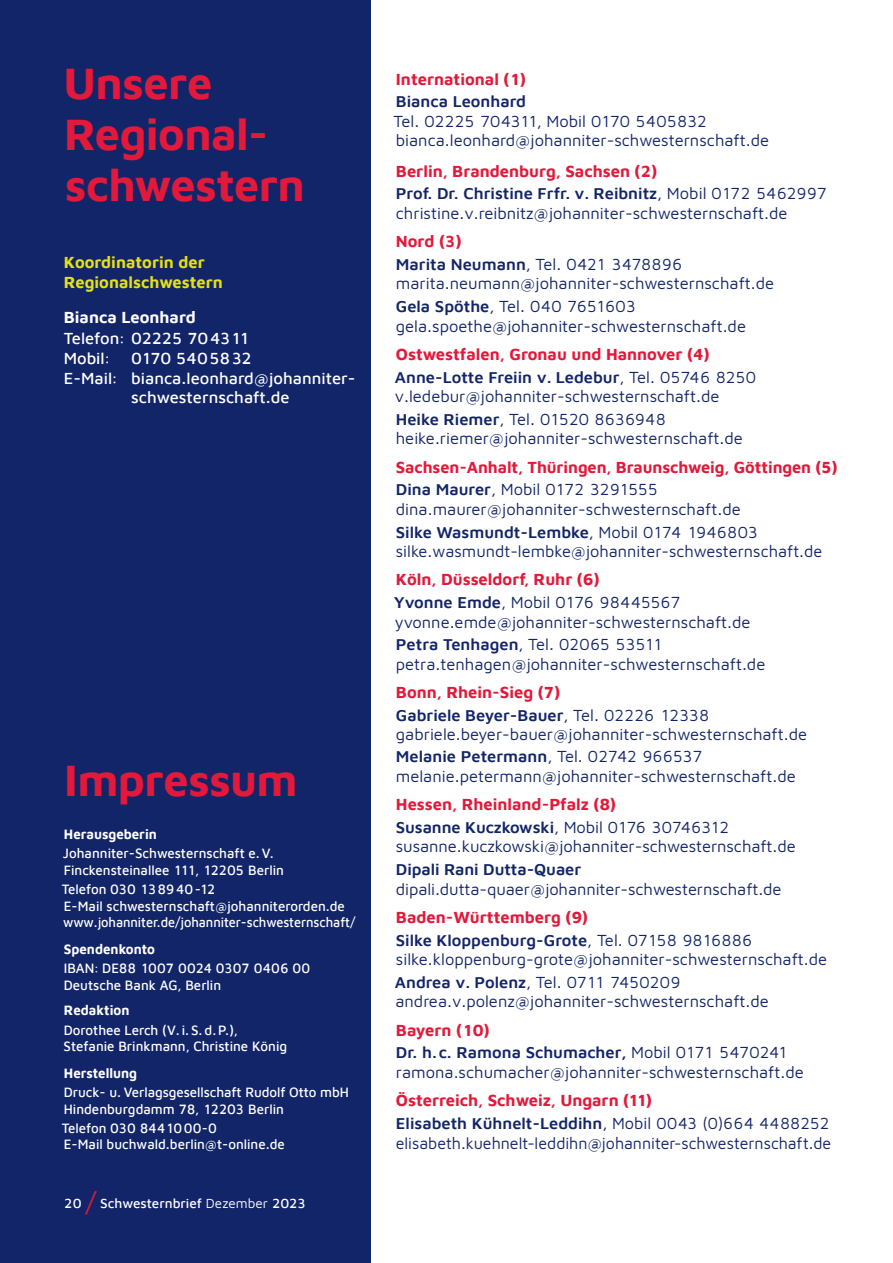
<style>
.page{position:relative;width:893px;height:1263px;background:#fff}
.page>*{position:absolute;margin:0;border:0;box-sizing:border-box;transform-origin:0 0}
.t1{font:700 45px/51px "Maven Johanniter";letter-spacing:-.015em;color:#e2193a}
.t2{font:16.5px/22.8px "Maven Johanniter";color:#132569}
.t3{font:700 16.5px/22.8px "Maven Johanniter";color:#e2193a}
.t4{font:600 16.5px/22.8px "Maven Johanniter";color:#132569}
.t5{font:500 16.5px/19.8px "Maven Johanniter";color:#fff}
.t6{font:16.5px/22.8px "Maven Johanniter";letter-spacing:-.05em;color:#132569}
.t7{font:700 16.5px/19.8px "Maven Johanniter";color:#e4e114}
.t8{font:700 16.5px "Maven Johanniter";color:#fff}
.t9{font:500 16.5px "Maven Johanniter";letter-spacing:-.035em;color:#fff}
.t10{font:500 13.95px/16.5px "Maven Johanniter";color:#fff;scale:.95 1}
.t11{font:700 13.95px "Maven Johanniter";color:#fff;scale:.95 1}
.t12{font:500 13.5px "Maven Johanniter";color:#fff}
.s1{font-weight:400;font-size:27px;color:#e2193a}
.s2{font-weight:400}
.s3{font-weight:700;color:#e2193a}
.s4{font-weight:600}
.s5{font-weight:600;color:#132569}
.s6{font-weight:400;color:#132569}
.s7{font-weight:700}
</style>
<div class="page">
<div style="left:0;top:0;width:371px;height:1263px;background:#132569"></div>
<h1 class="t1" style="left:63px;top:55px;width:243px">Unsere<br>Regional&shy;schwestern</h1>
<p class="t7" style="left:64px;top:251px;width:161px">Koordinatorin der<br>Regionalschwestern</p>
<p class="t8" style="left:64px;top:305px;width:134px">Bianca Leonhard</p>
<p class="t5" style="left:64px;top:327px;width:187px">Telefon: 02225 704311<br>Mobil:</p>
<p class="t9" style="left:131px;top:346px;width:122px">0170 5405832</p>
<p class="t5" style="left:64px;top:367px;width:293px">E-Mail: bianca.leonhard@johanniter-</p>
<p class="t5" style="left:131px;top:387px;width:160px">schwesternschaft.de</p>
<h1 class="t1" style="left:64px;top:751px;width:235px">Impressum</h1>
<p class="t11" style="left:64px;top:824px;width:99px">Herausgeberin</p>
<p class="t10" style="left:63px;top:844px;width:234px">Johanniter-Schwesternschaft e.V.<br>Finckensteinallee 111, 12205 Berlin</p>
<p class="t10" style="left:62px;top:880px;width:311px">Telefon 030 138940-12<br>E-Mail schwesternschaft@johanniterorden.de www.johanniter.de/johanniter-schwesternschaft/</p>
<p class="t11" style="left:64px;top:939px;width:98px">Spendenkonto</p>
<p class="t10" style="left:64px;top:959px;width:261px">IBAN: DE88 1007 0024 0307 0406 00<br>Deutsche Bank AG, Berlin</p>
<p class="t11" style="left:64px;top:1000px;width:71px">Redaktion</p>
<p class="t10" style="left:64px;top:1020px;width:237px">Dorothee Lerch (V.i. S. d.P.),<br>Stefanie Brinkmann, Christine König</p>
<p class="t11" style="left:64px;top:1063px;width:79px">Herstellung</p>
<p class="t10" style="left:64px;top:1083px;width:302px">Druck- u. Verlagsgesellschaft Rudolf Otto mbH<br>Hindenburgdamm 78, 12203 Berlin</p>
<p class="t10" style="left:62px;top:1119px;width:236px;line-height:15.5px">Telefon 030 8441000-0<br>E-Mail buchwald.berlin@t-online.de</p>
<p class="t12" style="left:64px;top:1194px;width:244px">20 <span class="s1">/</span> Schwesternbrief <span class="s2">Dezember</span> 2023</p>
<p class="t3" style="left:396px;top:66px;width:132px">International (1)</p>
<p class="t4" style="left:396px;top:89px;width:132px">Bianca Leonhard</p>
<p class="t2" style="left:394px;top:110px;width:377px;line-height:19.5px">Tel. 02225 704311, Mobil 0170 5405832 bianca.leonhard@johanniter-schwesternschaft.de</p>
<p class="t4" style="left:396px;top:158px;width:433px"><span class="s3">Berlin, Brandenburg, Sachsen (2)<br></span>Prof. Dr. Christine Frfr. v. Reibnitz<span class="s2">, Mobil 0172 5462997</span></p>
<p class="t2" style="left:396px;top:201px;width:393px">christine.v.reibnitz@johanniter-schwesternschaft.de</p>
<p class="t6" style="left:396px;top:229px;width:288px"><span class="s3">Nord (3)<br></span><span class="s4">Marita Neumann</span>, Tel. 0421 3478896</p>
<p class="t2" style="left:396px;top:271px;width:380px">marita.neumann@johanniter-schwesternschaft.de<br><span class="s4">Gela Spöthe</span>, Tel. 040 7651603</p>
<p class="t2" style="left:396px;top:314px;width:352px">gela.spoethe@johanniter-schwesternschaft.de</p>
<p class="t3" style="left:395px;top:342px;width:363px">Ostwestfalen, Gronau und Hannover (4)<br><span class="s5">Anne-Lotte Freiin v. Ledebur</span><span class="s6">, Tel. 05746 8250</span></p>
<p class="t2" style="left:395px;top:384px;width:326px">v.ledebur@johanniter-schwesternschaft.de<br><span class="s4">Heike Riemer</span>, Tel. 01520 8636948</p>
<p class="t2" style="left:396px;top:426px;width:349px">heike.riemer@johanniter-schwesternschaft.de</p>
<p class="t3" style="left:396px;top:454px;width:443px">Sachsen-Anhalt, Thüringen, Braunschweig, Göttingen (5)<br><span class="s5">Dina Maurer</span><span class="s6">, Mobil 0172 3291555</span></p>
<p class="t2" style="left:396px;top:497px;width:364px">dina.maurer@johanniter-schwesternschaft.de<br><span class="s4">Silke Wasmundt-Lembke</span>, Mobil 0174 1946803</p>
<p class="t2" style="left:396px;top:539px;width:428px">silke.wasmundt-lembke@johanniter-schwesternschaft.de</p>
<p class="t3" style="left:394px;top:567px;width:289px">Köln, Düsseldorf, Ruhr (6)<br><span class="s5">Yvonne Emde</span><span class="s6">, Mobil 0176 98445567</span></p>
<p class="t2" style="left:395px;top:609px;width:357px">yvonne.emde@johanniter-schwesternschaft.de<br><span class="s4">Petra Tenhagen</span>, Tel. 02065 53511</p>
<p class="t2" style="left:396px;top:652px;width:371px">petra.tenhagen@johanniter-schwesternschaft.de</p>
<p class="t4" style="left:396px;top:680px;width:315px"><span class="s3">Bonn, Rhein-Sieg (7)<br></span>Gabriele Beyer-Bauer<span class="s2">, Tel. 02226 12338</span></p>
<p class="t2" style="left:396px;top:723px;width:413px;line-height:22px">gabriele.beyer-bauer@johanniter-schwesternschaft.de<br><span class="s4">Melanie Petermann</span>, Tel. 02742 966537</p>
<p class="t2" style="left:396px;top:764px;width:401px">melanie.petermann@johanniter-schwesternschaft.de</p>
<p class="t3" style="left:396px;top:792px;width:335px">Hessen, Rheinland-Pfalz (8)<br><span class="s5">Susanne Kuczkowski</span><span class="s6">, Mobil 0176 30746312</span></p>
<p class="t2" style="left:396px;top:834px;width:401px">susanne.kuczkowski@johanniter-schwesternschaft.de</p>
<p class="t4" style="left:396px;top:857px;width:187px">Dipali Rani Dutta-Quaer</p>
<p class="t2" style="left:396px;top:876px;width:387px">dipali.dutta-quaer@johanniter-schwesternschaft.de</p>
<p class="t4" style="left:396px;top:904px;width:358px"><span class="s3">Baden-Württemberg (9)<br></span>Silke Kloppenburg-Grote<span class="s2">, Tel. 07158 9816886</span></p>
<p class="t2" style="left:395px;top:947px;width:434px">silke.kloppenburg-grote@johanniter-schwesternschaft.de<br><span class="s4">Andrea v. Polenz</span>, Tel. 0711 7450209</p>
<p class="t2" style="left:395px;top:989px;width:375px">andrea.v.polenz@johanniter-schwesternschaft.de</p>
<p class="t4" style="left:396px;top:1017px;width:394px"><span class="s3">Bayern (10)<br></span>Dr. h.c. Ramona Schumacher<span class="s7">,</span> <span class="s2">Mobil 0171 5470241</span></p>
<p class="t2" style="left:396px;top:1060px;width:409px">ramona.schumacher@johanniter-schwesternschaft.de</p>
<p class="t3" style="left:396px;top:1088px;width:435px">Österreich, Schweiz, Ungarn (11)<br><span class="s5">Elisabeth Kühnelt-Leddihn</span><span class="s6">, Mobil 0043 (0)664 4488252</span></p>
<p class="t2" style="left:396px;top:1130px;width:437px">elisabeth.kuehnelt-leddihn@johanniter-schwesternschaft.de</p>
</div>
